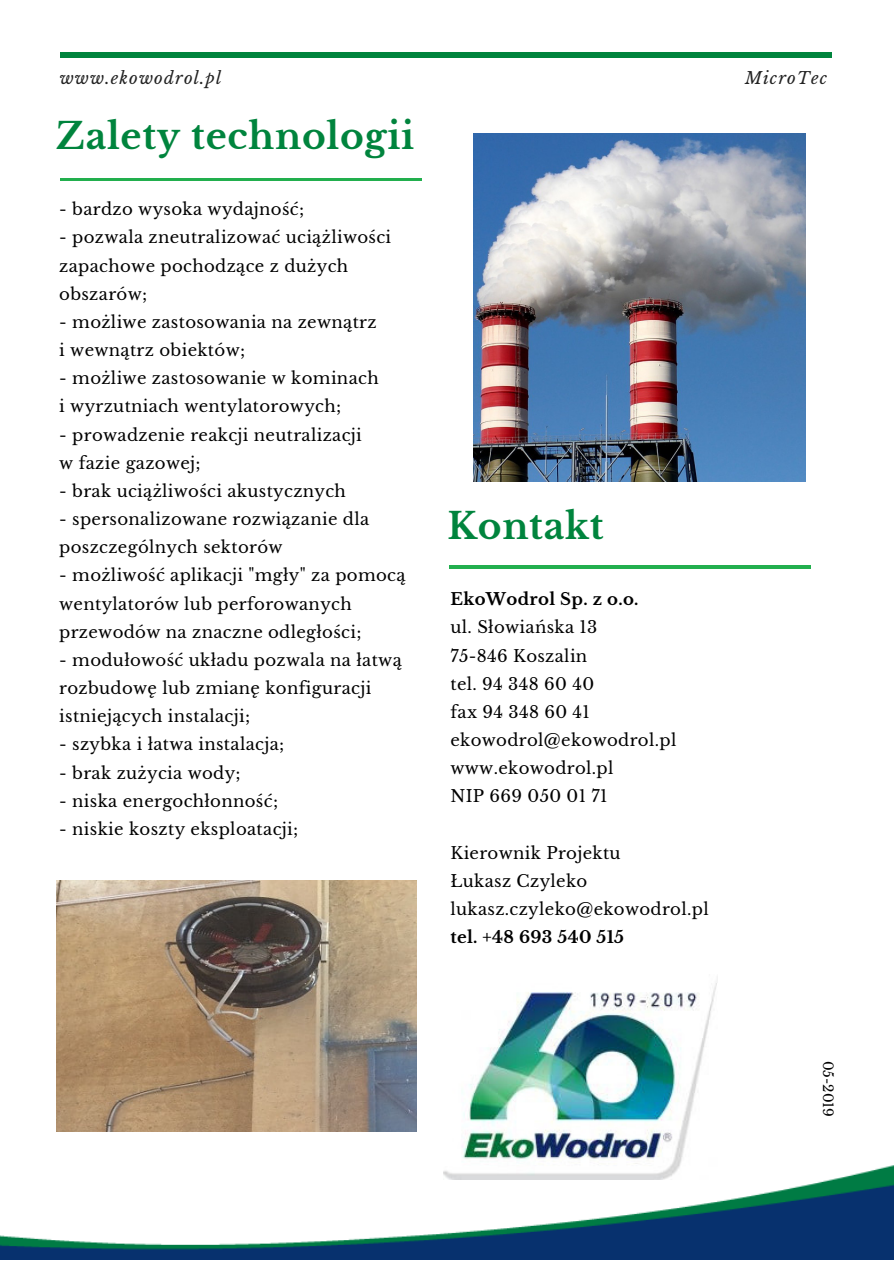
<style>
.page{position:relative;width:894px;height:1264px;background:#fff}
.page>*{position:absolute;margin:0;border:0;box-sizing:border-box;transform-origin:0 0}
.t1{font:700 36px "Libre Baskerville";letter-spacing:.02em;color:#00843d}
.t2{font:16.5px/28.2px "Libre Baskerville";letter-spacing:.02em;color:#000}
.t3{font:700 16.5px "Libre Baskerville";letter-spacing:.02em;color:#000}
.t4{font:italic 16.5px "Libre Baskerville";letter-spacing:.07em;color:#222}
.t5{font:13.5px "Libre Baskerville";color:#000}
</style>
<div class="page">
<hr style="left:60px;top:53px;width:771px;height:4px;background:#00843d">
<hr style="left:449px;top:566px;width:361px;height:2px;background:#22af4e">
<hr style="left:60px;top:179px;width:361px;height:2px;background:#22af4e">
<img style="left:474px;top:133px;width:331px;height:348px">
<img style="left:56px;top:880px;width:360px;height:251px">
<img style="left:0;top:1165px;width:893px;height:93px">
<img style="left:443px;top:983px;width:274px;height:196px">
<p class="t4" style="left:60px;top:68px;width:163px">www.ekowodrol.pl</p>
<p class="t4" style="left:744px;top:68px;width:84px">MicroTec</p>
<h1 class="t1" style="left:56px;top:114px;width:359px">Zalety technologii</h1>
<p class="t2" style="left:59px;top:195px;width:246px">- bardzo wysoka wydajność;</p>
<p class="t2" style="left:59px;top:223px;width:333px">- pozwala zneutralizować uciążliwości zapachowe pochodzące z dużych obszarów;</p>
<p class="t2" style="left:59px;top:308px;width:319px">- możliwe zastosowania na zewnątrz i wewnątrz obiektów;</p>
<p class="t2" style="left:59px;top:364px;width:321px">- możliwe zastosowanie w kominach i wyrzutniach wentylatorowych;</p>
<p class="t2" style="left:59px;top:421px;width:304px">- prowadzenie reakcji neutralizacji w fazie gazowej;</p>
<p class="t2" style="left:59px;top:477px;width:288px">- brak uciążliwości akustycznych</p>
<p class="t2" style="left:59px;top:505px;width:311px">- spersonalizowane rozwiązanie dla poszczególnych sektorów</p>
<p class="t2" style="left:59px;top:561px;width:348px">- możliwość aplikacji "mgły" za pomocą wentylatorów lub perforowanych przewodów na znaczne odległości;</p>
<p class="t2" style="left:59px;top:646px;width:344px">- modułowość układu pozwala na łatwą rozbudowę lub zmianę konfiguracji istniejących instalacji;</p>
<p class="t2" style="left:59px;top:730px;width:226px">- szybka i łatwa instalacja;</p>
<p class="t2" style="left:59px;top:758px;width:183px">- brak zużycia wody;</p>
<p class="t2" style="left:59px;top:786px;width:220px">- niska energochłonność;</p>
<p class="t2" style="left:59px;top:815px;width:240px">- niskie koszty eksploatacji;</p>
<h1 class="t1" style="left:447px;top:504px;width:158px">Kontakt</h1>
<p class="t3" style="left:450px;top:589px;width:189px">EkoWodrol Sp. z o.o.</p>
<p class="t2" style="left:450px;top:613px;width:227px">ul. Słowiańska 13<br>75-846 Koszalin<br>tel. 94 348 60 40<br>fax 94 348 60 41 ekowodrol@ekowodrol.pl www.ekowodrol.pl<br>NIP 669 050 01 71</p>
<p class="t2" style="left:450px;top:838px;width:260px">Kierownik Projektu<br>Łukasz Czyleko lukasz.czyleko@ekowodrol.pl</p>
<p class="t3" style="left:450px;top:927px;width:175px">tel. +48 693 540 515</p>
<p class="t5" style="left:835px;top:1060px;width:58px;rotate:90deg">05-2019</p>
</div>
